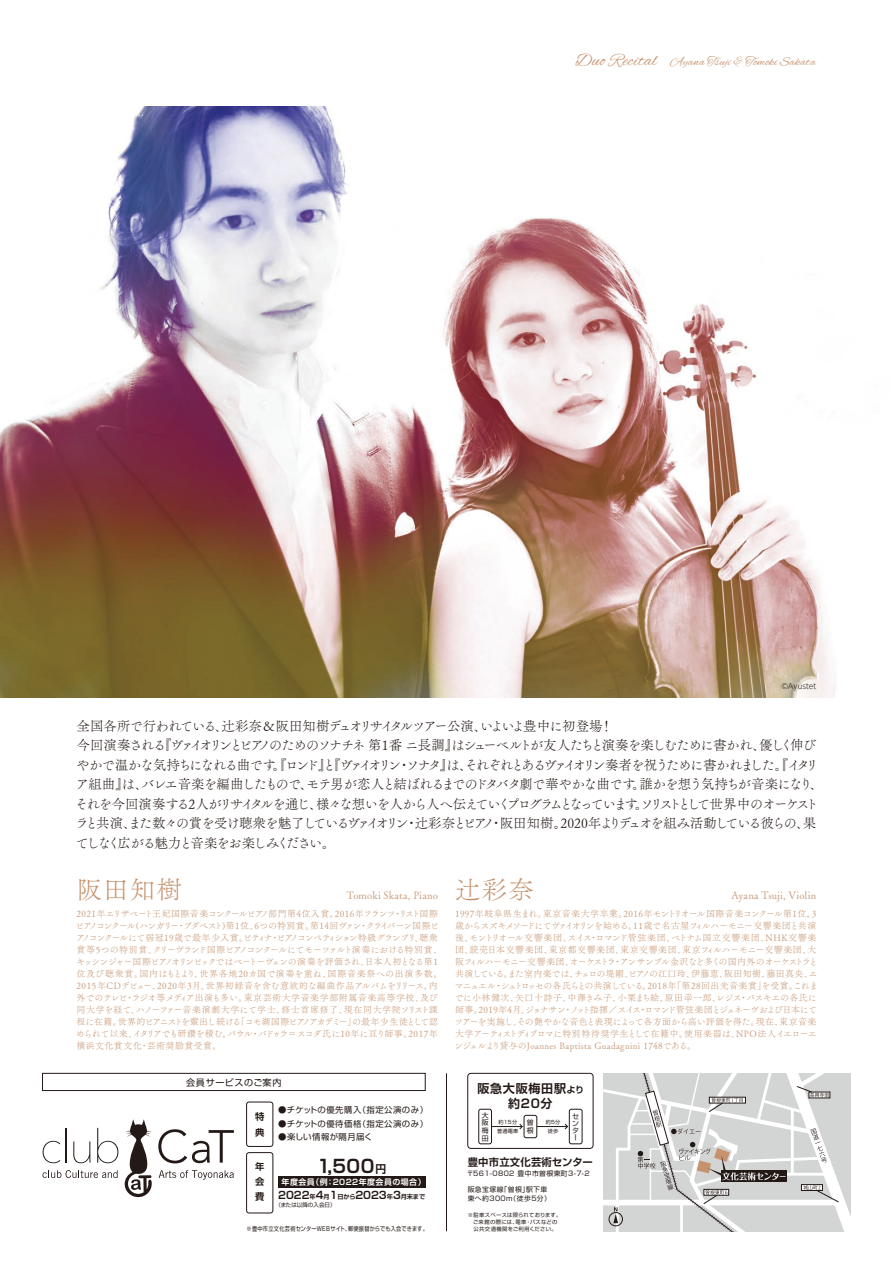
<style>
.page{position:relative;width:893px;height:1263px;background:#fff}
.page>*{position:absolute;margin:0;border:0;box-sizing:border-box;transform-origin:0 0}
.t1{font:25.5px "Tsuku A Old Min Pr 6 N L";letter-spacing:.05em;color:#c6936e}
.t2{font:700 18px "Shin Go Pr 5 De";color:#231916}
.t3{font:13.5px/19.5px "Tsuku A Old Min Pr 6 N L";letter-spacing:-.115em;color:#231916}
.t4{font:12.6px "Alex Brush";letter-spacing:.03em;color:#c6936e}
.t5{font:700 12px "Shin Go Pr 5 De";letter-spacing:.06em;color:#231916}
.t6{font:10.5px "Tsuku A Old Min Pr 6 N L";letter-spacing:.01em;color:#c6936e}
.t7{font:700 10.35px "Shin Go Pr 5 De";letter-spacing:.01em;color:#231916}
.t8{font:700 9.3px/15px "Shin Go Pr 5 De";color:#231916;text-align:justify}
.t9{font:9.15px "Shin Go Pr 5";letter-spacing:.05em;color:#231916}
.t10{font:9px/12px "Tsuku A Old Min Pr 6 N L";letter-spacing:-.015em;color:#c6936e}
.t11{font:8.4px "Shin Go Pr 5";letter-spacing:.06em;color:#231916}
.t12{font:700 7.95px "Shin Go Pr 5 De";letter-spacing:.06em;color:#fff}
.t13{font:300 7.5px "UD Shin Go Pr 6";color:#231916}
.t14{font:6.9px/8.4px "Shin Go Pr 5";letter-spacing:.06em;color:#231916}
.t15{font:6.9px/7.6px "Shin Go";color:#231916;text-align:justify}
.t16{font:6px "Shin Go Pr 5";letter-spacing:.055em;color:#231916;scale:.85 1}
.t17{font:5.55px "Shin Go Pr 5";letter-spacing:-.005em;color:#231916}
.t18{font:5.25px/6.9px "Shin Go Pr 5";letter-spacing:.05em;color:#231916}
.t19{font:5.1px "Shin Go";letter-spacing:.04em;color:#231916}
.s1{font-size:18px}
.s2{font-size:10.8px}
.s3{font-size:6.15px}
.s4{font-size:9px}
</style>
<div class="page">
<img style="left:0;top:106px;width:835px;height:591px">
<hr style="left:446px;top:1073px;width:1px;height:158px;background:#231916">
<div style="left:42px;top:1073px;width:383px;height:18px;border:1px solid #231916"></div>
<svg style="left:43px;top:1141px;width:17px;height:22px"></svg>
<hr style="left:66px;top:1128px;width:1px;height:34px;background:#231916">
<svg style="left:73px;top:1141px;width:18px;height:22px"></svg>
<svg style="left:97px;top:1128px;width:21px;height:35px"></svg>
<svg style="left:158px;top:1129px;width:76px;height:34px"></svg>
<svg style="left:43px;top:1170px;width:75px;height:8px"></svg>
<svg style="left:159px;top:1170px;width:75px;height:10px"></svg>
<svg style="left:125px;top:1119px;width:27px;height:78px"></svg>
<div style="left:246px;top:1152px;width:27px;height:61px;border:1px solid #231916;border-radius:3px"></div>
<div style="left:278px;top:1176px;width:147px;height:12px;background:#231916"></div>
<div style="left:246px;top:1102px;width:27px;height:44px;border:1px solid #231916;border-radius:3px"></div>
<div style="left:468px;top:1073px;width:125px;height:75px;border:1px solid #231916;border-radius:3px"></div>
<div style="left:479px;top:1109px;width:13px;height:35px;border:1px solid #231916;border-radius:2px"></div>
<div style="left:524px;top:1115px;width:13px;height:23px;border:1px solid #231916;border-radius:2px"></div>
<div style="left:569px;top:1109px;width:13px;height:35px;border:1px solid #231916;border-radius:2px"></div>
<hr style="left:491px;top:1126px;width:31px;height:1px;background:#231916">
<svg style="left:519px;top:1123px;width:4px;height:6px"></svg>
<hr style="left:537px;top:1126px;width:30px;height:1px;background:#231916">
<svg style="left:564px;top:1123px;width:4px;height:6px"></svg>
<svg style="left:604px;top:1073px;width:246px;height:158px"></svg>
<h3 class="t4" style="left:575px;top:55px;width:242px"><span class="s1">Duo Recital</span> Ayana Tsuji &amp; Tomoki Sakata</h3>
<p class="t13" style="left:781px;top:680px;width:37px">©Ayustet</p>
<p class="t3" style="left:75px;top:715px;width:750px">全国各所で行われている、辻彩奈＆阪田知樹デュオリサイタルツアー公演、いよいよ豊中に初登場！<br>今回演奏される『ヴァイオリンとピアノのためのソナチネ 第1番 ニ長調』はシューベルトが友人たちと演奏を楽しむために書かれ、優しく伸びやかで温かな気持ちになれる曲です。『ロンド』と『ヴァイオリン・ソナタ』は、それぞれとあるヴァイオリン奏者を祝うために書かれました。『イタリア組曲』は、バレエ音楽を編曲したもので、モテ男が恋人と結ばれるまでのドタバタ劇で華やかな曲です。誰かを想う気持ちが音楽になり、それを今回演奏する2人がリサイタルを通じ、様々な想いを人から人へ伝えていくプログラムとなっています。ソリストとして世界中のオーケストラと共演、また数々の賞を受け聴衆を魅了しているヴァイオリン・辻彩奈とピアノ・阪田知樹。2020年よりデュオを組み活動している彼らの、果てしなく広がる魅力と音楽をお楽しみください。</p>
<h1 class="t1" style="left:77px;top:868px;width:107px">阪田知樹</h1>
<p class="t6" style="left:347px;top:886px;width:93px">Tomoki Skata, Piano</p>
<p class="t10" style="left:75px;top:907px;width:369px">2021年エリザベート王妃国際音楽コンクールピアノ部門第4位入賞。2016年フランツ・リスト国際ピアノコンクール(ハンガリー・ブダペスト)第 1位、6つの特別賞。第 14回ヴァン・クライバーン国際ピアノコンクールにて弱冠19歳で最年少入賞。ピティナ・ピアノコンペティション特級グランプリ、聴衆賞等5つの特別賞、クリーヴランド国際ピアノコンクールにてモーツァルト演奏における特別賞、キッシンジャー国際ピアノオリンピックではベートーヴェンの演奏を評価され、日本人初となる第1位及び聴衆賞。国内はもとより、世界各地20カ国で演奏を重ね、国際音楽祭への出演多数。2015年CDデビュー、2020年3月、世界初録音を含む意欲的な編曲作品アルバムをリリース。内外でのテレビ・ラジオ等メディア出演も多い。東京芸術大学音楽学部附属音楽高等学校、及び同大学を経て、ハノーファー音楽演劇大学にて学士、修士首席修了、現在同大学院ソリスト課程に在籍。世界的ピアニストを輩出し続ける「コモ湖国際ピアノアカデミー」の最年少生徒として認められて以来、イタリアでも研鑽を積む。パウル・バドゥラ＝スコダ氏に10年に亘り師事。2017年横浜文化賞文化・芸術奨励賞受賞。</p>
<p class="t9" style="left:186px;top:1075px;width:97px">会員サービスのご案内</p>
<p class="t8" style="left:255px;top:1107px;width:11px;line-height:16.4px">特典</p>
<p class="t11" style="left:278px;top:1103px;width:151px">●チケットの優先購入（指定公演のみ）</p>
<p class="t11" style="left:278px;top:1116px;width:151px">●チケットの優待価格（指定公演のみ）</p>
<p class="t11" style="left:278px;top:1130px;width:96px">●楽しい情報が隔月届く</p>
<p class="t8" style="left:255px;top:1158px;width:11px">年会費</p>
<h2 class="t2" style="left:317px;top:1151px;width:71px">1,500<span class="s2">円</span></h2>
<p class="t17" style="left:275px;top:1200px;width:62px">（または以降の入会日）</p>
<p class="t12" style="left:282px;top:1176px;width:146px">年度会員（例：2022年度会員の場合）</p>
<p class="t7" style="left:278px;top:1187px;width:149px">2022<span class="s3">年</span>4<span class="s3">月</span>1<span class="s3">日から</span>2023<span class="s3">年</span>3<span class="s3">月末まで</span></p>
<p class="t16" style="left:247px;top:1224px;width:215px">※豊中市立文化芸術センターWEBサイト、郵便振替からでも入会できます。</p>
<h1 class="t1" style="left:455px;top:868px;width:81px">辻彩奈</h1>
<p class="t6" style="left:731px;top:886px;width:86px">Ayana Tsuji, Violin</p>
<p class="t10" style="left:454px;top:907px;width:365px">1997年岐阜県生まれ。東京音楽大学卒業。2016年モントリオール国際音楽コンクール第1位。3歳からスズキメソードにてヴァイオリンを始める。11歳で名古屋フィルハーモニー交響楽団と共演後、モントリオール交響楽団、スイス・ロマンド管弦楽団、ベトナム国立交響楽団、NHK交響楽団、読売日本交響楽団、東京都交響楽団、東京交響楽団、東京フィルハーモニー交響楽団、大阪フィルハーモニー交響楽団、オーケストラ・アンサンブル金沢など多くの国内外のオーケストラと共演している。また室内楽では、チェロの堤剛、ピアノの江口玲、伊藤恵、阪田知樹、藤田真央、エマニュエル・シュトロッセの各氏らとの共演している。2018年「第28回出光音楽賞」を受賞。これまでに小林健次、矢口十詩子、中澤きみ子、小栗まち絵、原田幸一郎、レジス・パスキエの各氏に師事。2019年4月、ジョナサン・ノット指揮／スイス・ロマンド管弦楽団とジュネーヴおよび日本にてツアーを実施し、その艶やかな音色と表現によって各方面から高い評価を得た。現在、東京音楽大学アーティストディプロマに特別特待奨学生として在籍中。使用楽器は、NPO法人イエローエンジェルより貸与のJoannes Baptista Guadagnini 1748である。</p>
<h3 class="t5" style="left:477px;top:1078px;width:108px">阪急大阪梅田駅<span class="s4">より</span></h3>
<p class="t15" style="left:482px;top:1111px;width:8px">大阪梅田</p>
<h3 class="t5" style="left:508px;top:1094px;width:46px">約20分</h3>
<p class="t15" style="left:527px;top:1118px;width:8px">曽根</p>
<p class="t15" style="left:572px;top:1112px;width:8px;line-height:7.1px">センター</p>
<p class="t19" style="left:498px;top:1119px;width:20px">約15分</p>
<p class="t19" style="left:546px;top:1119px;width:16px">約5分</p>
<p class="t19" style="left:497px;top:1127px;width:23px">普通電車</p>
<p class="t19" style="left:548px;top:1127px;width:12px">徒歩</p>
<p class="t7" style="left:468px;top:1154px;width:127px">豊中市立文化芸術センター</p>
<p class="t14" style="left:467px;top:1169px;width:124px">〒561-0802 豊中市曽根東町3-7-2</p>
<p class="t14" style="left:468px;top:1185px;width:85px">阪急宝塚線「曽根」駅下車東へ約300m（徒歩5分）</p>
<p class="t18" style="left:468px;top:1211px;width:95px">※駐車スペースは限られております。　ご来館の際には、電車・バスなどの　公共交通機関をご利用ください。</p>
</div>
